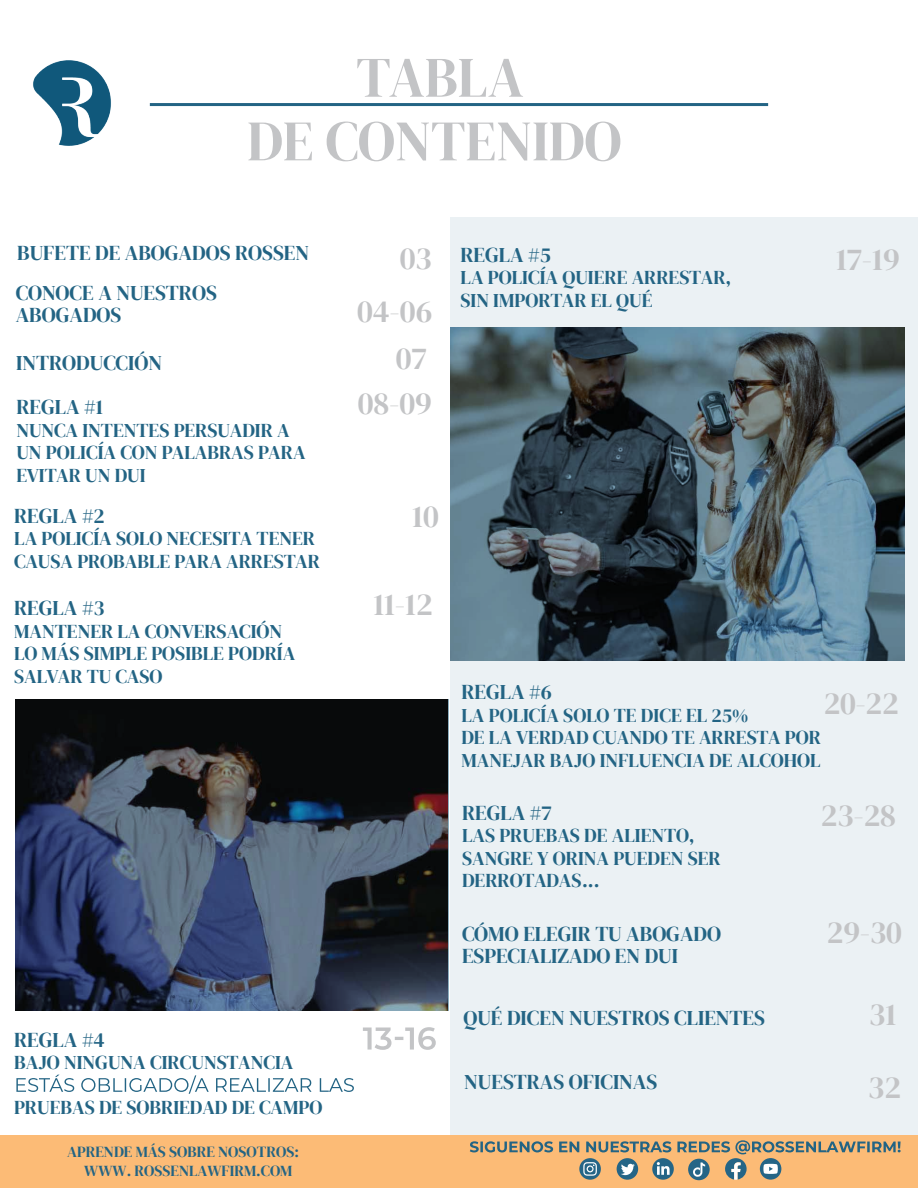
<style>
.page{position:relative;width:918px;height:1188px;background:#fff}
.page>*{position:absolute;margin:0;border:0;box-sizing:border-box;transform-origin:0 0}
.t1{font:57.15px/63.6px "DM Serif Display";color:#c3c4c6;text-align:center;scale:.96 1}
.t2{font:31.5px "DM Serif Display";letter-spacing:-.01em;color:#c3c4c6}
.t3{font:21px/39.5px "DM Serif Display";color:#236484}
.t4{font:19.5px/22.5px "DM Serif Display";color:#236484}
.t5{font:15.3px/18.5px "DM Serif Display";color:#236484}
</style>
<div class="page">
<div style="left:451px;top:217px;width:467px;height:934px;background:#ebf1f4"></div>
<div style="left:0;top:1135px;width:918px;height:53px;background:#fcbb76"></div>
<svg style="left:470px;top:1140px;width:431px;height:40px"></svg>
<svg style="left:363px;top:1027px;width:73px;height:23px"></svg>
<svg style="left:16px;top:1075px;width:338px;height:19px"></svg>
<svg style="left:15px;top:700px;width:433px;height:311px"></svg>
<svg style="left:450px;top:328px;width:455px;height:332px"></svg>
<hr style="left:150px;top:103px;width:618px;height:3px;background:#236484">
<img style="left:33px;top:60px;width:78px;height:86px">
<h1 class="t1" style="left:247px;top:46px;width:391px">TABLA<br>DE CONTENIDO</h1>
<p class="t3" style="left:16px;top:234px;width:295px">BUFETE DE ABOGADOS ROSSEN<br>CONOCE A NUESTROS</p>
<p class="t3" style="left:16px;top:296px;width:107px">ABOGADOS</p>
<p class="t3" style="left:16px;top:343px;width:147px">INTRODUCCIÓN</p>
<h2 class="t2" style="left:396px;top:341px;width:32px">07</h2>
<p class="t3" style="left:16px;top:387px;width:88px">REGLA #1</p>
<p class="t4" style="left:16px;top:419px;width:291px">NUNCA INTENTES PERSUADIR A<br>UN POLICÍA CON PALABRAS PARA<br>EVITAR UN DUI</p>
<p class="t3" style="left:14px;top:496px;width:92px">REGLA #2</p>
<h2 class="t2" style="left:412px;top:498px;width:28px">10</h2>
<p class="t4" style="left:14px;top:528px;width:307px">LA POLICÍA SOLO NECESITA TENER<br>CAUSA PROBABLE PARA ARRESTAR</p>
<p class="t3" style="left:14px;top:589px;width:92px">REGLA #3</p>
<p class="t4" style="left:14px;top:620px;width:283px">MANTENER LA CONVERSACIÓN<br>LO MÁS SIMPLE POSIBLE PODRÍA<br>SALVAR TU CASO</p>
<h2 class="t2" style="left:400px;top:240px;width:34px">03</h2>
<h2 class="t2" style="left:357px;top:293px;width:76px">04-06</h2>
<h2 class="t2" style="left:358px;top:386px;width:75px">08-09</h2>
<h2 class="t2" style="left:373px;top:586px;width:61px">11-12</h2>
<p class="t3" style="left:14px;top:1020px;width:92px">REGLA #4</p>
<p class="t4" style="left:14px;top:1052px;width:281px">BAJO NINGUNA CIRCUNSTANCIA</p>
<p class="t4" style="left:14px;top:1097px;width:310px">PRUEBAS DE SOBRIEDAD DE CAMPO</p>
<p class="t5" style="left:84px;top:1143px;width:216px;text-indent:-17px">APRENDE MÁS SOBRE NOSOTROS:<br>WWW. ROSSENLAWFIRM.COM</p>
<p class="t3" style="left:461px;top:235px;width:92px">REGLA #5</p>
<p class="t4" style="left:461px;top:267px;width:272px">LA POLICÍA QUIERE ARRESTAR,<br>SIN IMPORTAR EL QUÉ</p>
<h2 class="t2" style="left:836px;top:241px;width:65px">17-19</h2>
<p class="t3" style="left:461px;top:673px;width:92px">REGLA #6</p>
<p class="t4" style="left:461px;top:704px;width:361px">LA POLICÍA SOLO TE DICE EL 25%<br>DE LA VERDAD CUANDO TE ARRESTA POR<br>MANEJAR BAJO INFLUENCIA DE ALCOHOL</p>
<h2 class="t2" style="left:824px;top:686px;width:76px">20-22</h2>
<p class="t3" style="left:462px;top:793px;width:91px">REGLA #7</p>
<p class="t4" style="left:462px;top:825px;width:260px">LAS PRUEBAS DE ALIENTO,<br>SANGRE Y ORINA PUEDEN SER<br>DERROTADAS...</p>
<p class="t3" style="left:462px;top:923px;width:261px;line-height:22.5px">CÓMO ELEGIR TU ABOGADO<br>ESPECIALIZADO EN DUI</p>
<h2 class="t2" style="left:821px;top:797px;width:76px">23-28</h2>
<h2 class="t2" style="left:827px;top:915px;width:76px">29-30</h2>
<p class="t3" style="left:463px;top:998px;width:303px">QUÉ DICEN NUESTROS CLIENTES</p>
<h2 class="t2" style="left:869px;top:996px;width:29px">31</h2>
<p class="t3" style="left:464px;top:1063px;width:195px">NUESTRAS OFICINAS</p>
<h2 class="t2" style="left:868px;top:1069px;width:35px">32</h2>
</div>
